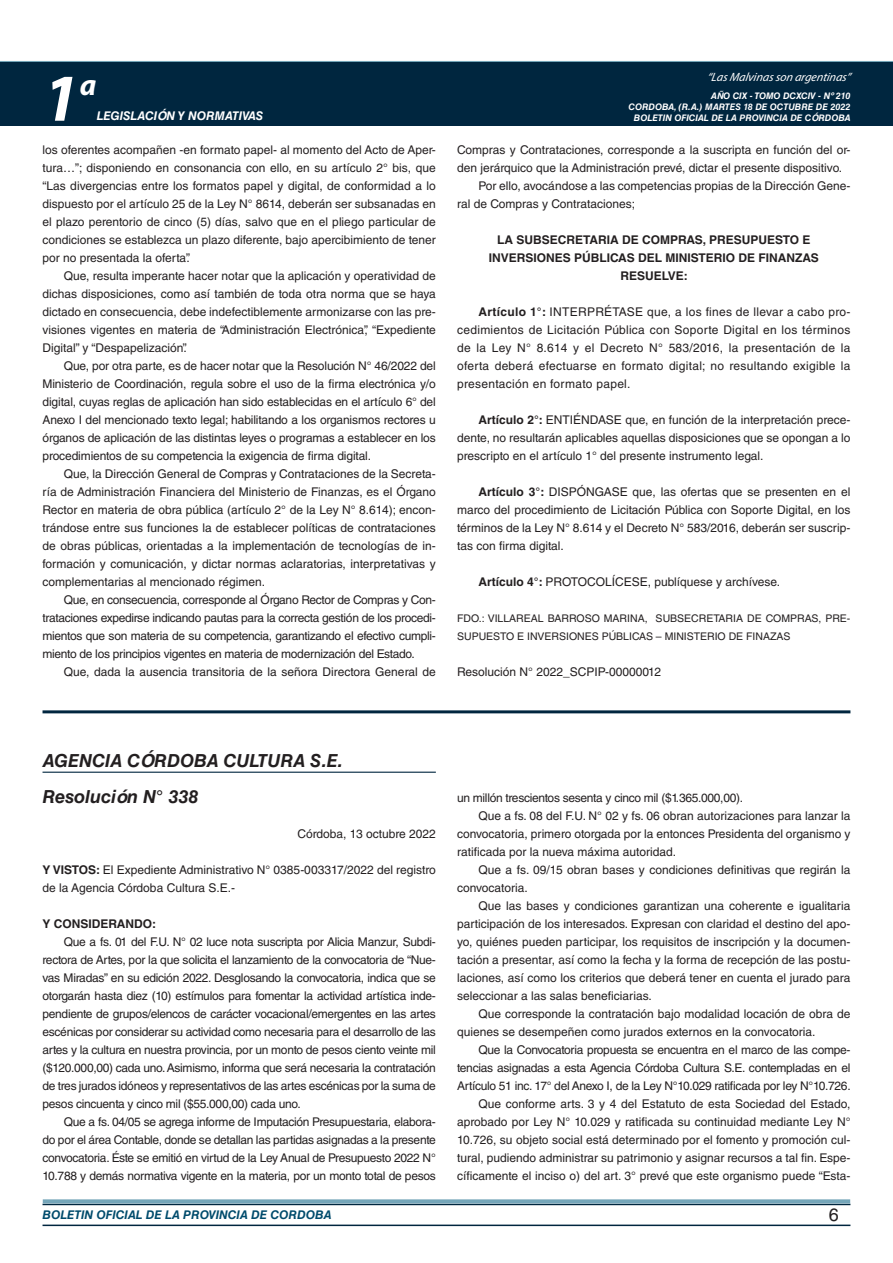
<style>
.page{position:relative;width:893px;height:1263px;background:#fff}
.page>*{position:absolute;margin:0;border:0;box-sizing:border-box;transform-origin:0 0}
.t1{font:italic 700 67.5px "Myriad Pro";color:#fff}
.t2{font:italic 700 30px "Myriad Pro";color:#fff}
.NOMBRE_DE_MINISTERIO{font:italic 700 18px "Helvetica LT Std";color:#231f20}
.t3{font:18px "Helvetica LT Std";color:#231f20}
.TEXTO_BASE{font:12px/18px "Helvetica LT Std";color:#231f20;text-align:justify}
.RESUELVE{font:700 12px/18px "Helvetica LT Std";color:#231f20;text-align:center}
.TEXTO_BASE-2{font:12px "Helvetica LT Std";letter-spacing:-.025em;color:#231f20}
.t4{font:italic 700 12px "Helvetica LT Std";color:#004b6c}
.t5{font:italic 12px "Myriad Pro";color:#fff}
.t6{font:italic 700 12px "Helvetica LT Std";color:#fff}
.FECHA{font:12px "Helvetica LT Std";color:#231f20}
.TEXTO_BASE-3{font:700 12px "Helvetica LT Std";color:#231f20}
.FIRMA{font:10.5px/18px "Helvetica LT Std";color:#231f20}
.t7{font:italic 700 9px/10.8px "Helvetica LT Std";color:#fff;text-align:right}
.s1{font-weight:700}
</style>
<div class="page">
<div style="left:0;top:61px;width:893px;height:6px;background:#73a5b8"></div>
<div style="left:0;top:62px;width:893px;height:64px;background:#00263f"></div>
<hr style="left:43px;top:1224px;width:807px;height:2px;background:#00263f">
<div style="left:42px;top:1198px;width:809px;height:8px;background:#fff;opacity:.75"></div>
<hr style="left:43px;top:710px;width:807px;height:3px;background:#00263f">
<hr style="left:43px;top:772px;width:393px;height:1px;background:#00263f">
<h1 class="t1" style="left:43px;top:54px;width:38px">1</h1>
<h2 class="t2" style="left:80px;top:66px;width:18px">a</h2>
<p class="t6" style="left:97px;top:109px;width:168px">LEGISLACIÓN Y NORMATIVAS</p>
<p class="TEXTO_BASE" style="left:43px;top:141px;width:395px">los oferentes acompañen -en formato papel- al momento del Acto de Aper&shy;tura…”; disponiendo en consonancia con ello, en su artículo 2° bis, que “Las divergencias entre los formatos papel y digital, de conformidad a lo dispuesto por el artículo 25 de la Ley N° 8614, deberán ser subsanadas en el plazo perentorio de cinco (5) días, salvo que en el pliego particular de condiciones se establezca un plazo diferente, bajo apercibimiento de tener por no presentada la oferta”.</p>
<p class="TEXTO_BASE" style="left:43px;top:267px;width:395px;text-indent:21px">Que, resulta imperante hacer notar que la aplicación y operatividad de dichas disposiciones, como así también de toda otra norma que se haya dictado en consecuencia, debe indefectiblemente armonizarse con las pre&shy;visiones vigentes en materia de “Administración Electrónica”, “Expediente Digital” y “Despapelización”.</p>
<p class="TEXTO_BASE" style="left:43px;top:357px;width:395px;text-indent:21px">Que, por otra parte, es de hacer notar que la Resolución N° 46/2022 del Ministerio de Coordinación, regula sobre el uso de la firma electrónica y/o digital, cuyas reglas de aplicación han sido establecidas en el artículo 6° del Anexo I del mencionado texto legal; habilitando a los organismos rectores u órganos de aplicación de las distintas leyes o programas a establecer en los procedimientos de su competencia la exigencia de firma digital.</p>
<p class="TEXTO_BASE" style="left:43px;top:465px;width:395px;text-indent:21px">Que, la Dirección General de Compras y Contrataciones de la Secreta&shy;ría de Administración Financiera del Ministerio de Finanzas, es el Órgano Rector en materia de obra pública (artículo 2° de la Ley N° 8.614); encon&shy;trándose entre sus funciones la de establecer políticas de contrataciones de obras públicas, orientadas a la implementación de tecnologías de in&shy;formación y comunicación, y dictar normas aclaratorias, interpretativas y complementarias al mencionado régimen.</p>
<p class="TEXTO_BASE" style="left:43px;top:591px;width:395px;text-indent:21px">Que, en consecuencia, corresponde al Órgano Rector de Compras y Con&shy;trataciones expedirse indicando pautas para la correcta gestión de los procedi&shy;mientos que son materia de su competencia, garantizando el efectivo cumpli&shy;miento de los principios vigentes en materia de modernización del Estado.</p>
<p class="TEXTO_BASE" style="left:64px;top:663px;width:374px">Que, dada la ausencia transitoria de la señora Directora General de</p>
<p class="t5" style="left:707px;top:70px;width:145px">“LasMalvinasson argentinas”</p>
<p class="t7" style="left:628px;top:91px;width:223px">AÑO CIX - TOMO DCXCIV - Nº 210<br>CORDOBA, (R.A.) MARTES 18 DE OCTUBRE DE 2022<br>BOLETIN OFICIAL DE LA PROVINCIA DE CÓRDOBA</p>
<p class="TEXTO_BASE" style="left:457px;top:141px;width:395px">Compras y Contrataciones, corresponde a la suscripta en función del or&shy;den jerárquico que la Administración prevé, dictar el presente dispositivo.</p>
<p class="TEXTO_BASE" style="left:457px;top:177px;width:395px;text-indent:21px">Por ello, avocándose a las competencias propias de la Dirección Gene&shy;ral de Compras y Contrataciones;</p>
<p class="RESUELVE" style="left:489px;top:230px;width:332px">LA SUBSECRETARIA DE COMPRAS, PRESUPUESTO E<br>INVERSIONES PÚBLICAS DEL MINISTERIO DE FINANZAS</p>
<p class="RESUELVE" style="left:620px;top:266px;width:69px">RESUELVE:</p>
<p class="TEXTO_BASE" style="left:457px;top:303px;width:395px;text-indent:21px"><span class="s1">Artículo 1°:</span> INTERPRÉTASE que, a los fines de llevar a cabo pro&shy;cedimientos de Licitación Pública con Soporte Digital en los términos de la Ley N° 8.614 y el Decreto N° 583/2016, la presentación de la oferta deberá efectuarse en formato digital; no resultando exigible la presentación en formato papel.</p>
<p class="TEXTO_BASE" style="left:457px;top:411px;width:395px;text-indent:21px"><span class="s1">Artículo 2°:</span> ENTIÉNDASE que, en función de la interpretación prece&shy;dente, no resultarán aplicables aquellas disposiciones que se opongan a lo prescripto en el artículo 1° del presente instrumento legal.</p>
<p class="TEXTO_BASE" style="left:457px;top:483px;width:395px;text-indent:21px"><span class="s1">Artículo 3°:</span> DISPÓNGASE que, las ofertas que se presenten en el marco del procedimiento de Licitación Pública con Soporte Digital, en los términos de la Ley N° 8.614 y el Decreto N° 583/2016, deberán ser suscrip&shy;tas con firma digital.</p>
<p class="TEXTO_BASE" style="left:478px;top:573px;width:303px"><span class="s1">Artículo 4°:</span> PROTOCOLÍCESE, publíquese y archívese.</p>
<p class="FIRMA" style="left:457px;top:609px;width:395px">FDO.: VILLAREAL BARROSO MARINA, SUBSECRETARIA DE COMPRAS, PRE-<br>SUPUESTO E INVERSIONES PÚBLICAS – MINISTERIO DE FINAZAS</p>
<p class="TEXTO_BASE" style="left:457px;top:663px;width:205px">Resolución N° 2022_SCPIP-00000012</p>
<p class="NOMBRE_DE_MINISTERIO" style="left:43px;top:750px;width:302px">AGENCIA CÓRDOBA CULTURA S.E.</p>
<p class="NOMBRE_DE_MINISTERIO" style="left:43px;top:786px;width:157px">Resolución N° 338</p>
<p class="FECHA" style="left:298px;top:827px;width:140px">Córdoba, 13 octubre 2022</p>
<p class="TEXTO_BASE" style="left:43px;top:861px;width:395px"><span class="s1">Y VISTOS:</span> El Expediente Administrativo N° 0385-003317/2022 del registro de la Agencia Córdoba Cultura S.E.-</p>
<p class="TEXTO_BASE-3" style="left:43px;top:916px;width:115px">Y CONSIDERANDO:</p>
<p class="TEXTO_BASE" style="left:43px;top:933px;width:395px;text-indent:21px">Que a fs. 01 del F.U. N° 02 luce nota suscripta por Alicia Manzur, Subdi&shy;rectora de Artes, por la que solicita el lanzamiento de la convocatoria de “Nue&shy;vas Miradas” en su edición 2022. Desglosando la convocatoria, indica que se otorgarán hasta diez (10) estímulos para fomentar la actividad artística inde&shy;pendiente de grupos/elencos de carácter vocacional/emergentes en las artes escénicas por considerar su actividad como necesaria para el desarrollo de las artes y la cultura en nuestra provincia, por un monto de pesos ciento veinte mil ($120.000,00) cada uno. Asimismo, informa que será necesaria la contratación de tres jurados idóneos y representativos de las artes escénicas por la suma de pesos cincuenta y cinco mil ($55.000,00) cada uno.</p>
<p class="TEXTO_BASE" style="left:43px;top:1113px;width:395px;text-indent:21px">Que a fs. 04/05 se agrega informe de Imputación Presupuestaria, elabora&shy;do por el área Contable, donde se detallan las partidas asignadas a la presente convocatoria. Éste se emitió en virtud de la Ley Anual de Presupuesto 2022 N° 10.788 y demás normativa vigente en la materia, por un monto total de pesos</p>
<p class="TEXTO_BASE-2" style="left:457px;top:791px;width:287px">un millón trescientos sesenta y cinco mil ($1.365.000,00).</p>
<p class="TEXTO_BASE" style="left:457px;top:807px;width:395px;text-indent:21px">Que a fs. 08 del F.U. N° 02 y fs. 06 obran autorizaciones para lanzar la convocatoria, primero otorgada por la entonces Presidenta del organismo y ratificada por la nueva máxima autoridad.</p>
<p class="TEXTO_BASE" style="left:457px;top:861px;width:395px;text-indent:21px">Que a fs. 09/15 obran bases y condiciones definitivas que regirán la convocatoria.</p>
<p class="TEXTO_BASE" style="left:457px;top:897px;width:395px;text-indent:21px">Que las bases y condiciones garantizan una coherente e igualitaria participación de los interesados. Expresan con claridad el destino del apo&shy;yo, quiénes pueden participar, los requisitos de inscripción y la documen&shy;tación a presentar, así como la fecha y la forma de recepción de las postu&shy;laciones, así como los criterios que deberá tener en cuenta el jurado para seleccionar a las salas beneficiarias.</p>
<p class="TEXTO_BASE" style="left:457px;top:1005px;width:395px;text-indent:21px">Que corresponde la contratación bajo modalidad locación de obra de quienes se desempeñen como jurados externos en la convocatoria.</p>
<p class="TEXTO_BASE" style="left:457px;top:1041px;width:395px;text-indent:21px">Que la Convocatoria propuesta se encuentra en el marco de las compe&shy;tencias asignadas a esta Agencia Córdoba Cultura S.E. contempladas en el Artículo 51 inc. 17° del Anexo I, de la Ley N°10.029 ratificada por ley N°10.726.</p>
<p class="TEXTO_BASE" style="left:457px;top:1095px;width:395px;text-indent:21px">Que conforme arts. 3 y 4 del Estatuto de esta Sociedad del Estado, aprobado por Ley N° 10.029 y ratificada su continuidad mediante Ley N° 10.726, su objeto social está determinado por el fomento y promoción cul&shy;tural, pudiendo administrar su patrimonio y asignar recursos a tal fin. Espe&shy;cíficamente el inciso o) del art. 3° prevé que este organismo puede “Esta-</p>
<p class="t4" style="left:43px;top:1208px;width:290px">BOLETIN OFICIAL DE LA PROVINCIA DE CORDOBA</p>
<h3 class="t3" style="left:829px;top:1204px;width:12px">6</h3>
</div>
